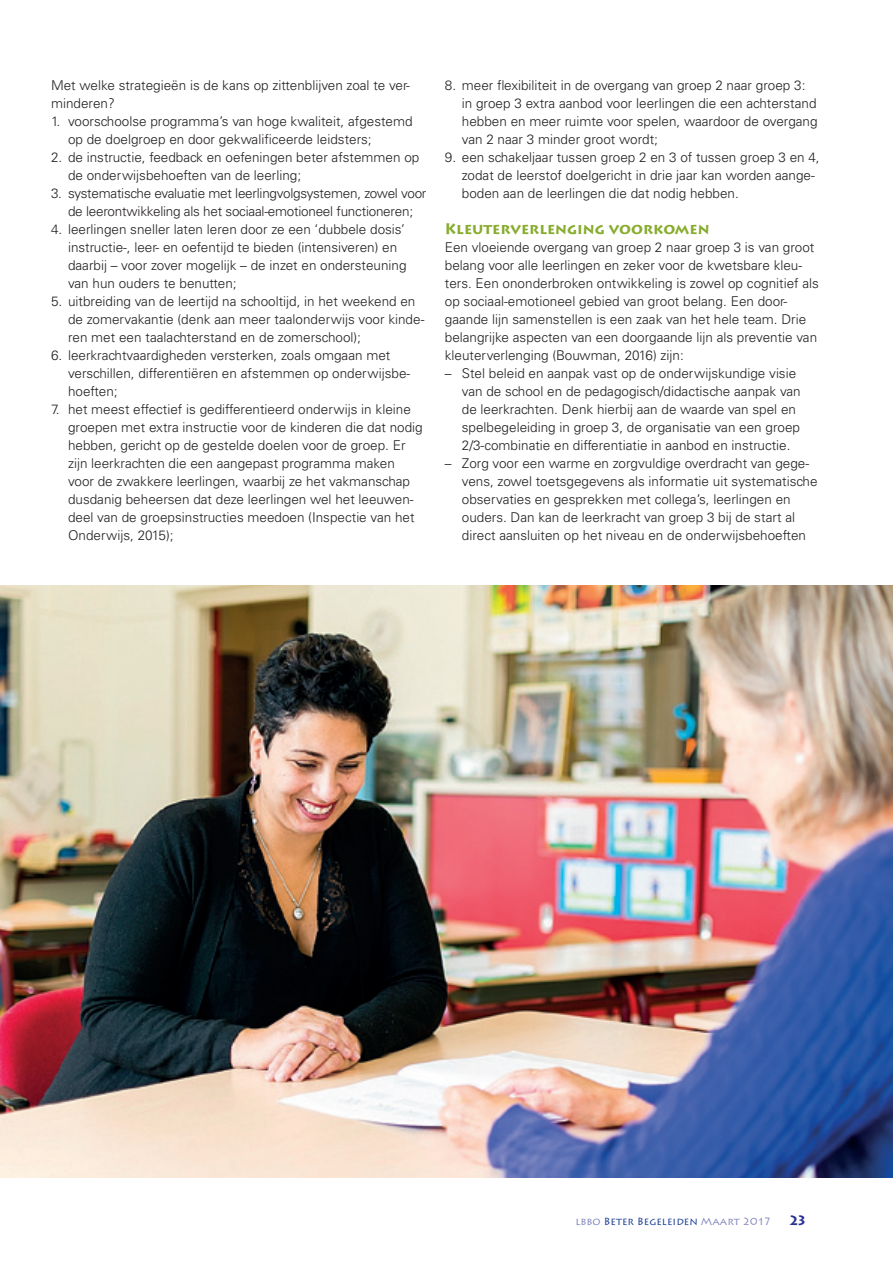
<style>
.page{position:relative;width:893px;height:1263px;background:#fff}
.page>*{position:absolute;margin:0;border:0;box-sizing:border-box;transform-origin:0 0}
.t1{font:700 15px "Lithos Pro";color:#88ac2e}
.t2{font:300 13.5px/18px "Univers LT Std";color:#231f20}
.t3{font:300 13.5px/18px "Univers LT Std";letter-spacing:-.02em;color:#231f20;text-align:center}
.t4{font:700 13.5px "Lithos Pro";color:#2b3291}
.t5{font:10.5px "Lithos Pro";color:#1b3f94}
.s1{color:#8287bf}
</style>
<div class="page">
<img style="left:0;top:585px;width:893px;height:593px">
<p class="t2" style="left:51px;top:76px;width:360px">Met welke strategieën is de kans op zittenblijven zoal te ver&shy;minderen?</p>
<p class="t2" style="left:68px;top:112px;width:346px;text-indent:-17px">1. voorschoolse programma’s van hoge kwaliteit, afgestemd op de doelgroep en door gekwalificeerde leidsters;</p>
<p class="t2" style="left:68px;top:148px;width:353px;text-indent:-17px">2. de instructie, feedback en oefeningen beter afstemmen op de onderwijsbehoeften van de leerling;</p>
<p class="t3" style="left:51px;top:184px;width:377px">3. systematische evaluatie met leerlingvolgsystemen, zowel voor de leerontwikkeling als het sociaal-emotioneel functioneren;</p>
<p class="t2" style="left:68px;top:220px;width:340px;text-indent:-17px">4. leerlingen sneller laten leren door ze een ‘dubbele dosis’ instructie-, leer- en oefentijd te bieden (intensiveren) en daarbij – voor zover mogelijk – de inzet en ondersteuning van hun ouders te benutten;</p>
<p class="t2" style="left:68px;top:292px;width:358px;text-indent:-17px">5. uitbreiding van de leertijd na schooltijd, in het weekend en de zomervakantie (denk aan meer taalonderwijs voor kinde&shy;ren met een taalachterstand en de zomerschool);</p>
<p class="t2" style="left:68px;top:346px;width:344px;text-indent:-17px">6. leerkrachtvaardigheden versterken, zoals omgaan met verschillen, differentiëren en afstemmen op onderwijsbe&shy;hoeften;</p>
<p class="t2" style="left:68px;top:400px;width:356px;text-indent:-17px">7. het meest effectief is gedifferentieerd onderwijs in kleine groepen met extra instructie voor de kinderen die dat nodig hebben, gericht op de gestelde doelen voor de groep. Er zijn leerkrachten die een aangepast programma maken voor de zwakkere leerlingen, waarbij ze het vakmanschap dusdanig beheersen dat deze leerlingen wel het leeuwen&shy;deel van de groepsinstructies meedoen (Inspectie van het Onderwijs, 2015);</p>
<p class="t2" style="left:462px;top:76px;width:357px;text-indent:-17px">8. meer flexibiliteit in de overgang van groep 2 naar groep 3: in groep 3 extra aanbod voor leerlingen die een achterstand hebben en meer ruimte voor spelen, waardoor de overgang van 2 naar 3 minder groot wordt;</p>
<p class="t2" style="left:462px;top:148px;width:359px;text-indent:-17px">9. een schakeljaar tussen groep 2 en 3 of tussen groep 3 en 4, zodat de leerstof doelgericht in drie jaar kan worden aange&shy;boden aan de leerlingen die dat nodig hebben.</p>
<p class="t1" style="left:445px;top:220px;width:266px">Kleuterverlenging voorkomen</p>
<p class="t2" style="left:445px;top:238px;width:376px">Een vloeiende overgang van groep 2 naar groep 3 is van groot belang voor alle leerlingen en zeker voor de kwetsbare kleu&shy;ters. Een ononderbroken ontwikkeling is zowel op cognitief als op sociaal-emotioneel gebied van groot belang. Een door&shy;gaande lijn samenstellen is een zaak van het hele team. Drie belangrijke aspecten van een doorgaande lijn als preventie van kleuterverlenging (Bouwman, 2016) zijn:</p>
<p class="t2" style="left:462px;top:364px;width:340px;text-indent:-17px">– Stel beleid en aanpak vast op de onderwijskundige visie van de school en de pedagogisch/didactische aanpak van de leerkrachten. Denk hierbij aan de waarde van spel en spelbegeleiding in groep 3, de organisatie van een groep 2/3-combinatie en differentiatie in aanbod en instructie.</p>
<p class="t2" style="left:462px;top:454px;width:357px;text-indent:-17px">– Zorg voor een warme en zorgvuldige overdracht van gege&shy;vens, zowel toetsgegevens als informatie uit systematische observaties en gesprekken met collega’s, leerlingen en ouders. Dan kan de leerkracht van groep 3 bij de start al direct aansluiten op het niveau en de onderwijsbehoeften</p>
<p class="t5" style="left:575px;top:1216px;width:197px"><span class="s1">lbbo</span> Beter Begeleiden <span class="s1">Maart 2017</span></p>
<p class="t4" style="left:789px;top:1213px;width:20px">23</p>
</div>
